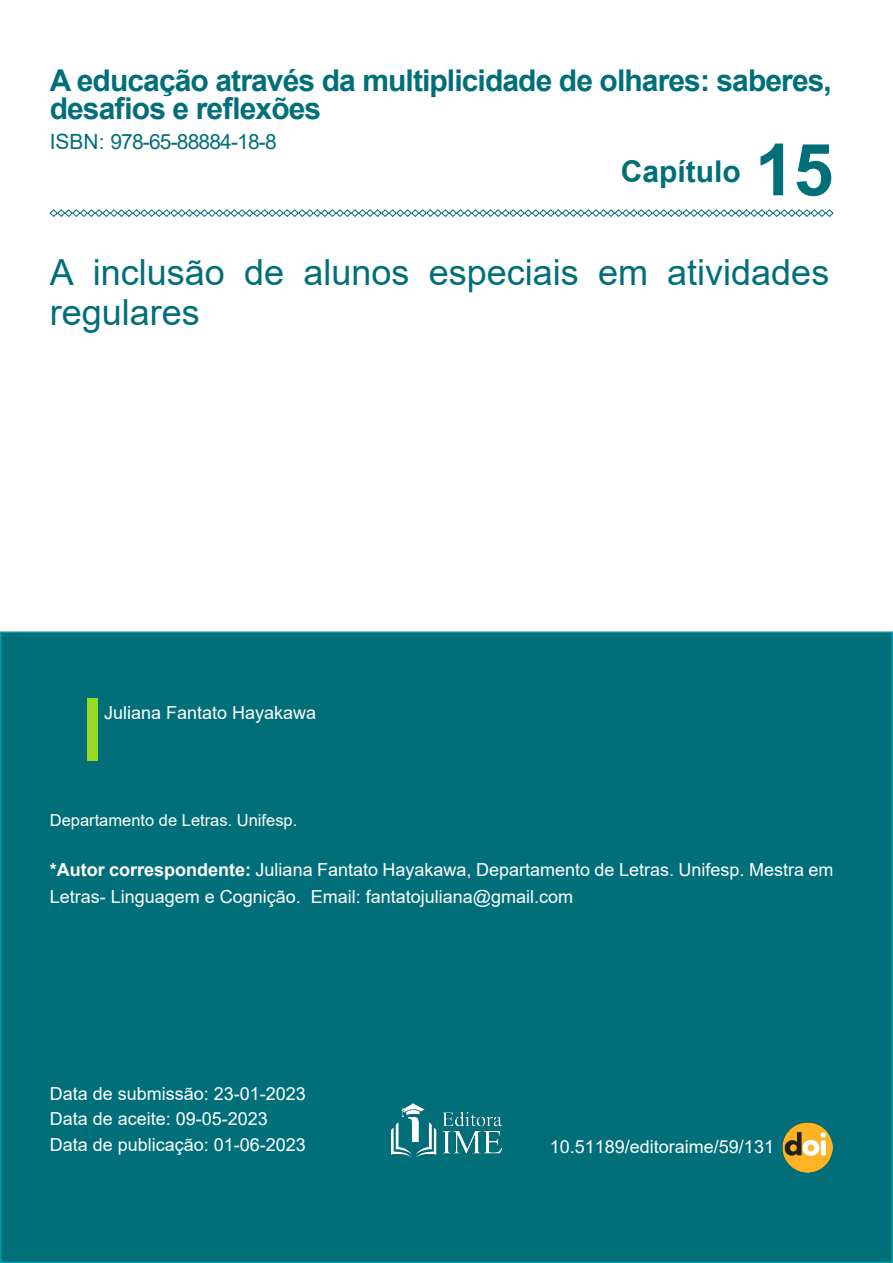
<style>
.page{position:relative;width:893px;height:1263px;background:#fff}
.page>*{position:absolute;margin:0;border:0;box-sizing:border-box;transform-origin:0 0}
.t1{font:700 72px "Arial";color:#006f7a}
.t2{font:36px/40px "Arial";color:#006f7a}
.t3{font:700 30px/28.5px "Arial";letter-spacing:-.03em;color:#006f7a}
.t4{font:700 30px "Arial";color:#006f7a}
.t5{font:21px "Arial";letter-spacing:-.04em;color:#006f7a}
.t6{font:18px/25.5px "Arial";color:#fff}
.t7{font:16.5px "Arial";color:#fff}
.s1{font-weight:700}
</style>
<div class="page">
<svg style="left:49px;top:209px;width:785px;height:8px"></svg>
<div style="left:1px;top:632px;width:891px;height:630px;background:#006f7a"></div>
<div style="left:87px;top:698px;width:10px;height:62px;background:#98da23"></div>
<img style="left:782px;top:1123px;width:50px;height:50px">
<img style="left:391px;top:1104px;width:111px;height:53px">
<h3 class="t3" style="left:50px;top:66px;width:784px">A educação através da multiplicidade de olhares: saberes, desafios e reflexões</h3>
<p class="t5" style="left:50px;top:127px;width:229px">ISBN: 978-65-88884-18-8</p>
<h3 class="t4" style="left:621px;top:150px;width:121px">Capítulo</h3>
<h1 class="t1" style="left:755px;top:119px;width:80px">15</h1>
<h2 class="t2" style="left:50px;top:252px;width:781px">A inclusão de alunos especiais em atividades regulares</h2>
<p class="t6" style="left:104px;top:700px;width:214px">Juliana Fantato Hayakawa</p>
<p class="t7" style="left:50px;top:809px;width:249px">Departamento de Letras. Unifesp.</p>
<p class="t6" style="left:50px;top:856px;width:785px;line-height:27px"><span class="s1">*Autor correspondente:</span> Juliana Fantato Hayakawa, Departamento de Letras. Unifesp. Mestra em<br>Letras- Linguagem e Cognição. Email: fantatojuliana@gmail.com</p>
<p class="t6" style="left:50px;top:1080px;width:258px">Data de submissão: 23-01-2023<br>Data de aceite: 09-05-2023<br>Data de publicação: 01-06-2023</p>
<p class="t6" style="left:550px;top:1134px;width:226px">10.51189/editoraime/59/131</p>
</div>
